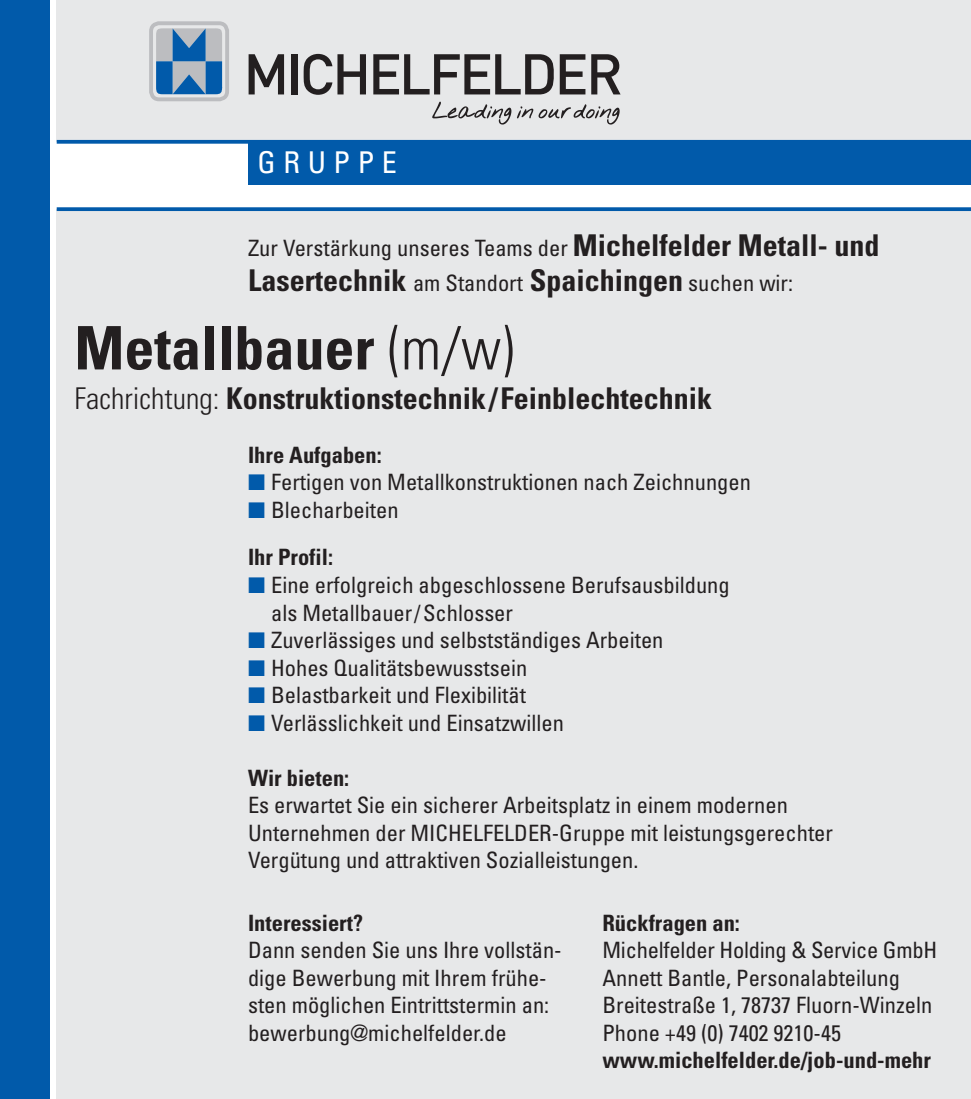
<style>
.page{position:relative;width:971px;height:1099px;background:#fff}
.page>*{position:absolute;margin:0;border:0;box-sizing:border-box;transform-origin:0 0}
.t1{font:700 condensed 60px "Univers";color:#231f20}
.t2{font:700 condensed 30px "Univers";color:#231f20}
.t3{font:condensed 30px "Univers";letter-spacing:.25em;color:#fff}
.t4{font:condensed 22.5px/27.5px "Univers";color:#231f20}
.t5{font:700 condensed 22.5px "Univers";color:#231f20}
.s1{font-weight:700;font-size:30px}
.s2{font-weight:400;font-size:22.5px}
.s3{font-weight:300}
.s4{color:#015aaa}
.s5{font-weight:700}
</style>
<div class="page">
<div style="left:57px;top:209px;width:914px;height:889px;background:#e7e8e9"></div>
<div style="left:57px;top:0;width:914px;height:142px;background:#e7e8e9"></div>
<div style="left:0;top:0;width:50px;height:1098px;background:#015aaa"></div>
<svg style="left:57px;top:207px;width:914px;height:4px;fill:#015aaa"></svg>
<div style="left:248px;top:142px;width:723px;height:42px;background:#015aaa"></div>
<svg style="left:156px;top:28px;width:66px;height:66px"></svg>
<div style="left:149px;top:21px;width:80px;height:80px;border:4px solid #bcbdc0;border-radius:8px"></div>
<svg style="left:249px;top:54px;width:35px;height:40px"></svg>
<div style="left:291px;top:54px;width:6px;height:40px;background:#231f20"></div>
<svg style="left:304px;top:54px;width:62px;height:41px"></svg>
<svg style="left:373px;top:54px;width:181px;height:40px"></svg>
<svg style="left:560px;top:54px;width:25px;height:40px"></svg>
<svg style="left:591px;top:54px;width:29px;height:40px"></svg>
<svg style="left:432px;top:102px;width:79px;height:22px"></svg>
<svg style="left:517px;top:104px;width:103px;height:20px"></svg>
<hr style="left:57px;top:140px;width:914px;height:4px;background:#015aaa">
<h2 class="t3" style="left:258px;top:151px;width:141px">GRUPPE</h2>
<p class="t4" style="left:248px;top:236px;width:633px">Zur Verstärkung unseres Teams der <span class="s1">Michelfelder Metall- und</span></p>
<h2 class="t2" style="left:248px;top:269px;width:546px">Lasertechnik <span class="s2">am Standort</span> Spaichingen <span class="s2">suchen wir:</span></h2>
<h1 class="t1" style="left:74px;top:326px;width:441px">Metallbauer <span class="s3">(m/w)</span></h1>
<h2 class="t2" style="left:74px;top:388px;width:639px"><span class="s3">Fachrichtung:</span> Konstruktionstechnik/Feinblechtechnik</h2>
<p class="t5" style="left:248px;top:446px;width:135px">Ihre Aufgaben:</p>
<p class="t4" style="left:248px;top:470px;width:504px"><span class="s4">■</span> Fertigen von Metallkonstruktionen nach Zeichnungen</p>
<p class="t4" style="left:248px;top:488px;width:152px;line-height:47.5px"><span class="s4">■</span> Blecharbeiten<br><span class="s5">Ihr Profil:</span></p>
<p class="t4" style="left:271px;top:573px;width:460px;text-indent:-23px"><span class="s4">■</span> Eine erfolgreich abgeschlossene Berufsausbildung als Metallbauer/Schlosser</p>
<p class="t4" style="left:248px;top:628px;width:417px"><span class="s4">■</span> Zuverlässiges und selbstständiges Arbeiten</p>
<p class="t4" style="left:248px;top:655px;width:281px"><span class="s4">■</span> Hohes Qualitätsbewusstsein</p>
<p class="t4" style="left:248px;top:683px;width:279px"><span class="s4">■</span> Belastbarkeit und Flexibilität</p>
<p class="t4" style="left:248px;top:710px;width:317px"><span class="s4">■</span> Verlässlichkeit und Einsatzwillen</p>
<p class="t5" style="left:248px;top:769px;width:103px">Wir bieten:</p>
<p class="t4" style="left:248px;top:793px;width:586px">Es erwartet Sie ein sicherer Arbeitsplatz in einem modernen<br>Unternehmen der MICHELFELDER-Gruppe mit leistungsgerechter<br>Vergütung und attraktiven Sozialleistungen.</p>
<p class="t5" style="left:248px;top:914px;width:116px">Interessiert?</p>
<p class="t4" style="left:248px;top:938px;width:315px">Dann senden Sie uns Ihre vollstän&shy;dige Bewerbung mit Ihrem frühe&shy;sten möglichen Eintrittstermin an: bewerbung@michelfelder.de</p>
<p class="t5" style="left:602px;top:914px;width:139px">Rückfragen an:</p>
<p class="t4" style="left:602px;top:938px;width:336px">Michelfelder Holding &amp; Service GmbH Annett Bantle, Personalabteilung Breitestraße 1, 78737 Fluorn-Winzeln Phone +49 (0) 7402 9210-45</p>
<p class="t5" style="left:602px;top:1052px;width:330px">www.michelfelder.de/job-und-mehr</p>
</div>
